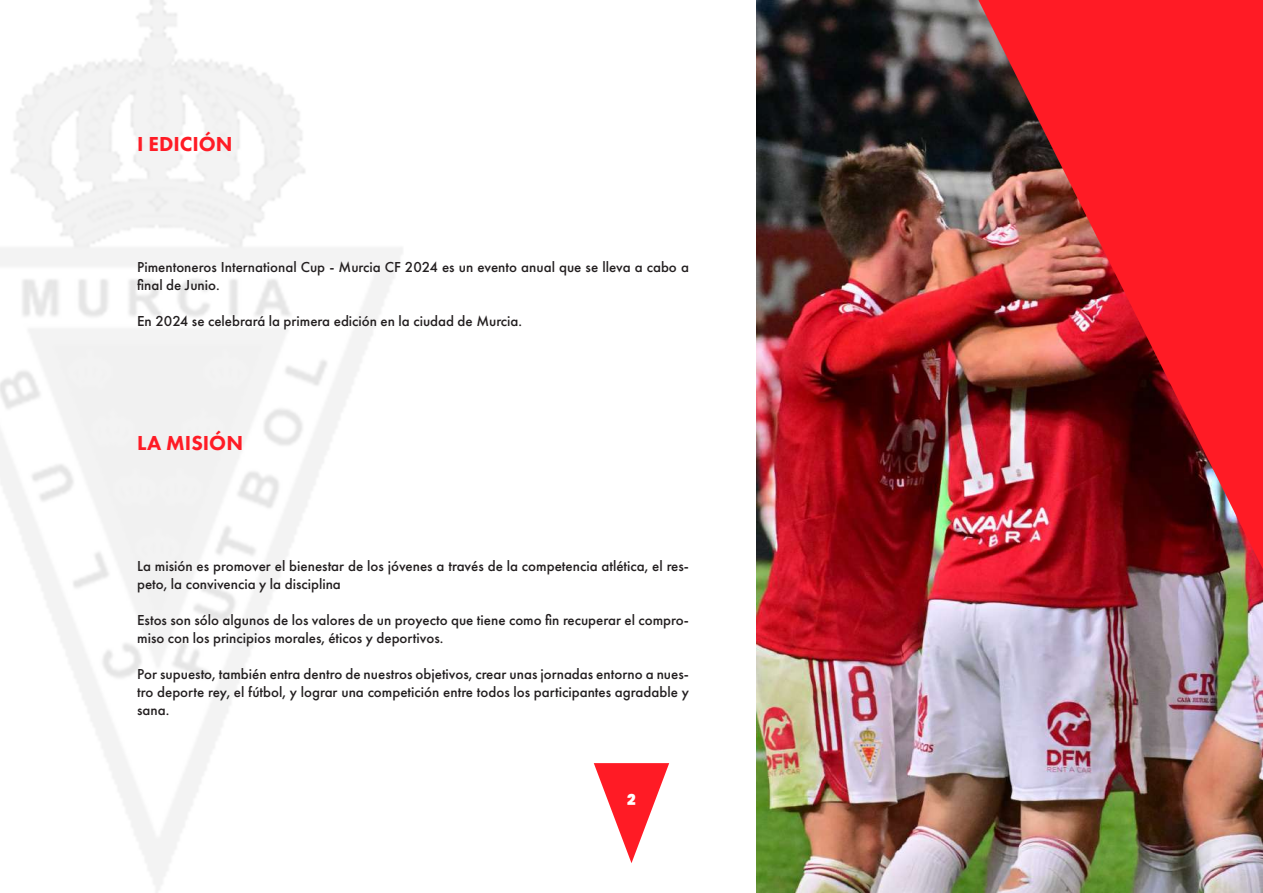
<style>
.page{position:relative;width:1263px;height:893px;background:#fff}
.page>*{position:absolute;margin:0;border:0;box-sizing:border-box;transform-origin:0 0}
.t1{font:800 21px "Futura PT";color:#ff1b25}
.t2{font:500 15px/18px "Futura PT";color:#231f20}
.t3{font:900 15px "Poppins";color:#fff}
</style>
<div class="page">
<svg style="left:594px;top:763px;width:75px;height:100px"></svg>
<img style="left:757px;top:0;width:506px;height:893px">
<img style="left:978px;top:0;width:285px;height:569px">
<h1 class="t1" style="left:137px;top:131px;width:97px">I EDICIÓN</h1>
<p class="t2" style="left:137px;top:258px;width:553px">Pimentoneros International Cup - Murcia CF 2024 es un evento anual que se lleva a cabo a final de Junio.</p>
<p class="t2" style="left:137px;top:312px;width:386px">En 2024 se celebrará la primera edición en la ciudad de Murcia.</p>
<h1 class="t1" style="left:137px;top:430px;width:107px">LA MISIÓN</h1>
<p class="t2" style="left:137px;top:557px;width:553px">La misión es promover el bienestar de los jóvenes a través de la competencia atlética, el res&shy;peto, la convivencia y la disciplina</p>
<p class="t2" style="left:137px;top:611px;width:553px">Estos son sólo algunos de los valores de un proyecto que tiene como fin recuperar el compro&shy;miso con los principios morales, éticos y deportivos.</p>
<p class="t2" style="left:137px;top:665px;width:553px;text-align:justify">Por supuesto, también entra dentro de nuestros objetivos, crear unas jornadas entorno a nues&shy;tro deporte rey, el fútbol, y lograr una competición entre todos los participantes agradable y sana.</p>
<p class="t3" style="left:627px;top:791px;width:10px">2</p>
</div>
